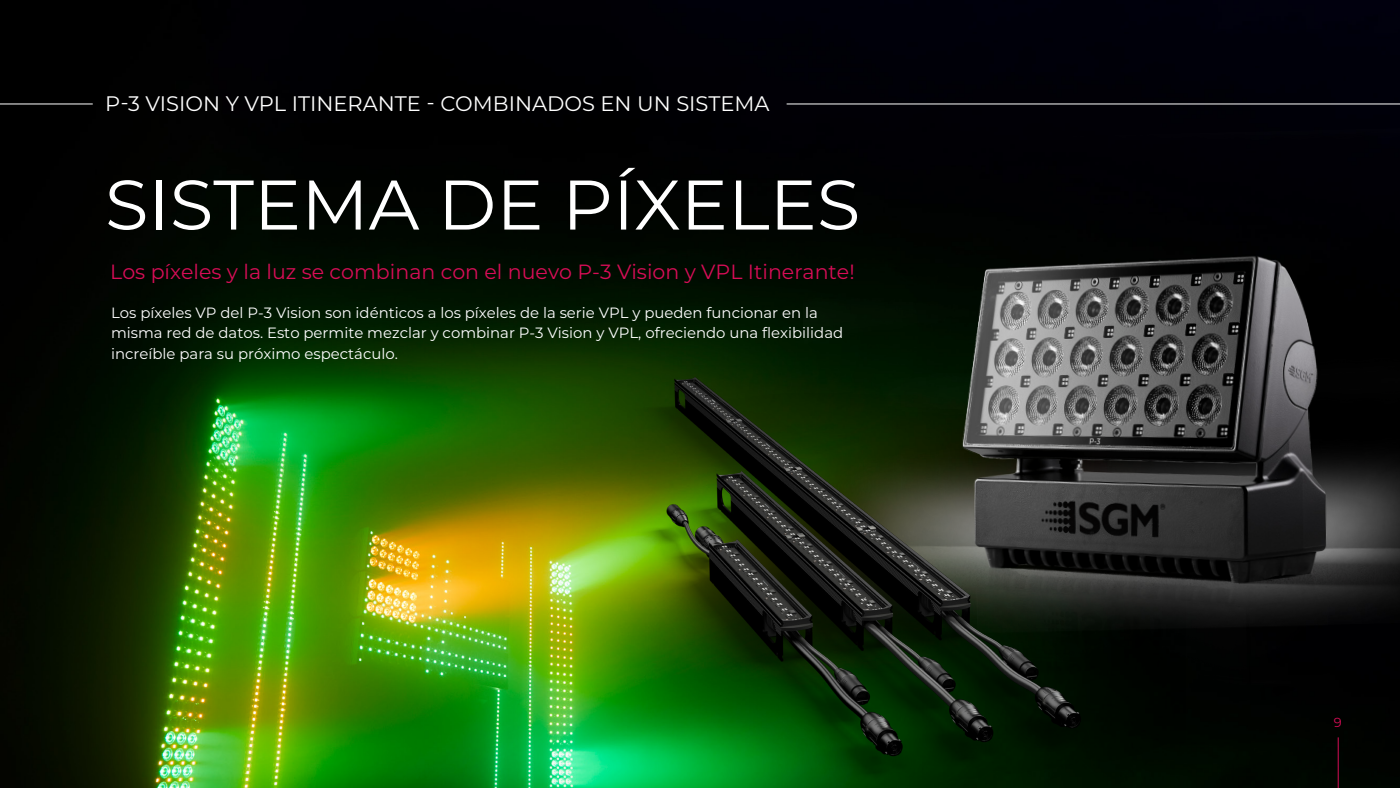
<style>
.page{position:relative;width:1400px;height:788px;background:#fff}
.page>*{position:absolute;margin:0;border:0;box-sizing:border-box;transform-origin:0 0}
.t1{font:70px "Montserrat";color:#fff}
.t2{font:21px "Montserrat";color:#fff}
.t3{font:20.56px "Montserrat";color:#d70d56}
.t4{font:14.88px/20.1px "Montserrat";color:#fff}
.t5{font:13.12px "Montserrat";color:#d70d56}
</style>
<div class="page">
<img style="left:0;top:0;width:1400px;height:788px">
<hr style="left:0;top:104px;width:93px;height:1px;background:#fff">
<hr style="left:787px;top:104px;width:613px;height:1px;background:#fff">
<img style="left:793px;top:116px;width:607px;height:672px">
<img style="left:514px;top:365px;width:672px;height:423px">
<h2 class="t2" style="left:105px;top:89px;width:666px">P-3 VISION Y VPL ITINERANTE - COMBINADOS EN UN SISTEMA</h2>
<h1 class="t1" style="left:105px;top:156px;width:757px">SISTEMA DE PÍXELES</h1>
<h3 class="t3" style="left:110px;top:258px;width:746px">Los píxeles y la luz se combinan con el nuevo P-3 Vision y VPL Itinerante!</h3>
<p class="t4" style="left:111px;top:302px;width:734px">Los píxeles VP del P-3 Vision son idénticos a los píxeles de la serie VPL y pueden funcionar en la misma red de datos. Esto permite mezclar y combinar P-3 Vision y VPL, ofreciendo una flexibilidad increíble para su próximo espectáculo.</p>
<p class="t5" style="left:1334px;top:713px;width:9px">9</p>
</div>
